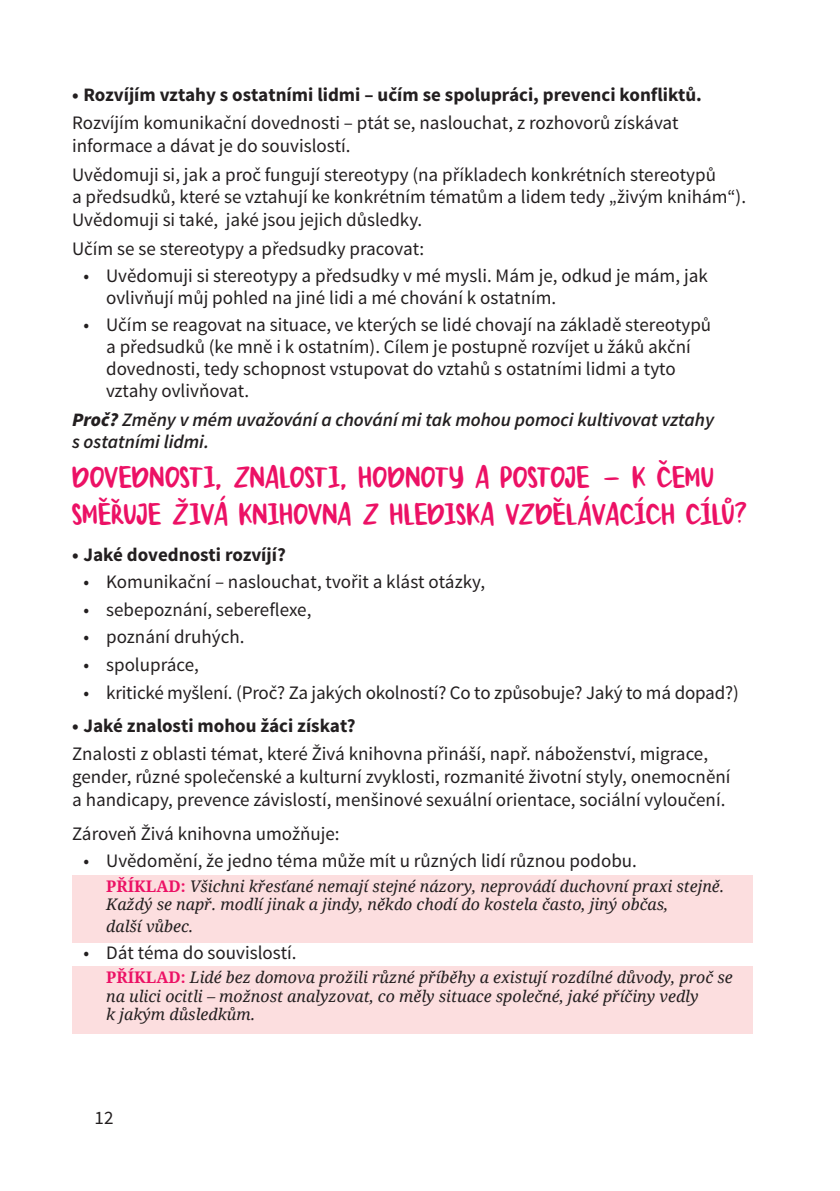
<style>
.page{position:relative;width:840px;height:1191px;background:#fff}
.page>*{position:absolute;margin:0;border:0;box-sizing:border-box;transform-origin:0 0}
.t1{font:29.8px/36.8px "Jenthill Caps";letter-spacing:.005em;color:#ec1165;scale:1.12 1}
.t2{font:19px/22.8px "Source Sans Pro";color:#231f20}
.t3{font:700 19px "Source Sans Pro";color:#231f20}
.t4{font:italic 600 19px/22.8px "Source Sans Pro";color:#231f20}
.t5{font:italic 16px/18.4px "Droid Serif";color:#231f20}
.s1{font-weight:900}
.s2{font-weight:700;font-style:normal;color:#ec1165}
</style>
<div class="page">
<div style="left:72px;top:874px;width:680px;height:68px;background:#fcdedf"></div>
<div style="left:72px;top:966px;width:680px;height:68px;background:#fcdedf"></div>
<p class="t3" style="left:72px;top:82px;width:631px">• Rozvíjím vztahy s ostatními lidmi – učím se spolupráci, prevenci konfliktů.</p>
<p class="t2" style="left:72px;top:112px;width:607px">Rozvíjím komunikační dovednosti – ptát se, naslouchat, z rozhovorů získávat informace a dávat je do souvislostí.</p>
<p class="t2" style="left:72px;top:163px;width:675px">Uvědomuji si, jak a proč fungují stereotypy (na příkladech konkrétních stereotypů<br>a předsudků, které se vztahují ke konkrétním tématům a lidem tedy „živým knihám“).<br>Uvědomuji si také, jaké jsou jejich důsledky.</p>
<p class="t2" style="left:72px;top:237px;width:353px">Učím se se stereotypy a předsudky pracovat:</p>
<p class="t2" style="left:106px;top:265px;width:603px;line-height:21.8px;text-indent:-23px">• Uvědomuji si stereotypy a předsudky v mé mysli. Mám je, odkud je mám, jak ovlivňují můj pohled na jiné lidi a mé chování k ostatním.</p>
<p class="t2" style="left:106px;top:314px;width:606px;line-height:21.8px;text-indent:-23px">• Učím se reagovat na situace, ve kterých se lidé chovají na základě stereotypů a předsudků (ke mně i k ostatním). Cílem je postupně rozvíjet u žáků akční dovednosti, tedy schopnost vstupovat do vztahů s ostatními lidmi a tyto vztahy ovlivňovat.</p>
<p class="t4" style="left:72px;top:408px;width:643px"><span class="s1">Proč?</span> Změny v mém uvažování a chování mi tak mohou pomoci kultivovat vztahy s ostatními lidmi.</p>
<h1 class="t1" style="left:72px;top:459px;width:606px">DOVEDNOSTI, ZNALOSTI, HODNOTY A POSTOJE – K ČEMU<br>SMĚŘUJE ŽIVÁ KNIHOVNA Z HLEDISKA VZDĚLÁVACÍCH CÍLŮ?</h1>
<p class="t3" style="left:72px;top:542px;width:215px">• Jaké dovednosti rozvíjí?</p>
<p class="t2" style="left:83px;top:571px;width:403px">• Komunikační – naslouchat, tvořit a klást otázky,</p>
<p class="t2" style="left:83px;top:598px;width:229px">• sebepoznání, sebereflexe,</p>
<p class="t2" style="left:83px;top:626px;width:162px">• poznání druhých.</p>
<p class="t2" style="left:83px;top:653px;width:117px">• spolupráce,</p>
<p class="t2" style="left:83px;top:681px;width:656px">• kritické myšlení. (Proč? Za jakých okolností? Co to způsobuje? Jaký to má dopad?)</p>
<p class="t3" style="left:72px;top:713px;width:285px">• Jaké znalosti mohou žáci získat?</p>
<p class="t2" style="left:72px;top:743px;width:659px">Znalosti z oblasti témat, které Živá knihovna přináší, např. náboženství, migrace, gender, různé společenské a kulturní zvyklosti, rozmanité životní styly, onemocnění a handicapy, prevence závislostí, menšinové sexuální orientace, sociální vyloučení.</p>
<p class="t2" style="left:72px;top:822px;width:269px">Zároveň Živá knihovna umožňuje:</p>
<p class="t2" style="left:83px;top:850px;width:554px">• Uvědomění, že jedno téma může mít u různých lidí různou podobu.</p>
<p class="t5" style="left:106px;top:876px;width:619px"><span class="s2">PŘÍKLAD:</span> Všichni křesťané nemají stejné názory, neprovádí duchovní praxi stejně.<br>Každý se např. modlí jinak a jindy, někdo chodí do kostela často, jiný občas,</p>
<p class="t5" style="left:106px;top:916px;width:89px">další vůbec.</p>
<p class="t2" style="left:83px;top:942px;width:214px">• Dát téma do souvislostí.</p>
<p class="t5" style="left:106px;top:968px;width:627px"><span class="s2">PŘÍKLAD:</span> Lidé bez domova prožili různé příběhy a existují rozdílné důvody, proč se na ulici ocitli – možnost analyzovat, co měly situace společné, jaké příčiny vedly<br>k jakým důsledkům.</p>
<p class="t2" style="left:94px;top:1107px;width:20px">12</p>
</div>
